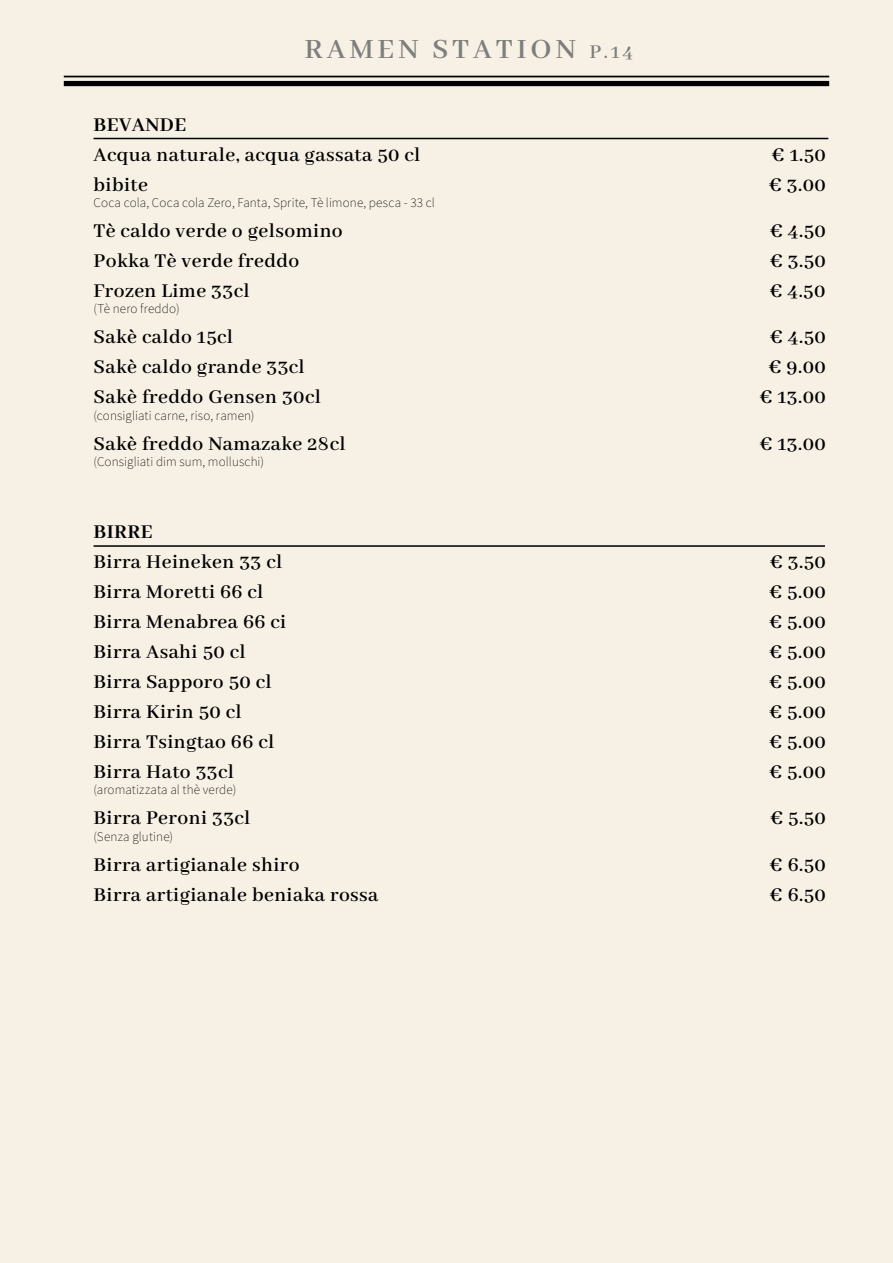
<style>
.page{position:relative;width:893px;height:1263px;background:#f7f1e5}
.page>*{position:absolute;margin:0;border:0;box-sizing:border-box;transform-origin:0 0}
.t1{font:600 30px "Abhaya Libre";letter-spacing:.13em;color:#7e7e7d}
.t2{font:600 21px "Abhaya Libre";letter-spacing:.02em;color:#000}
.t3{font:700 21px "Abhaya Libre";letter-spacing:.02em;color:#000}
.t4{font:100 12px "Noto Sans SC";letter-spacing:.01em;color:#000}
.s1{font-size:21px}
</style>
<div class="page">
<hr style="left:64px;top:76px;width:765px;height:1px;background:#000">
<div style="left:64px;top:81px;width:765px;height:5px;background:#000"></div>
<hr style="left:94px;top:138px;width:734px;height:1px;background:#000">
<hr style="left:94px;top:545px;width:731px;height:2px;background:#000">
<h1 class="t1" style="left:304px;top:32px;width:330px">RAMEN STATION <span class="s1">P.14</span></h1>
<p class="t3" style="left:94px;top:113px;width:94px">BEVANDE</p>
<p class="t2" style="left:94px;top:143px;width:328px">Acqua naturale, acqua gassata 50 cl</p>
<p class="t2" style="left:772px;top:143px;width:55px">€ 1.50</p>
<p class="t2" style="left:94px;top:173px;width:56px">bibite</p>
<p class="t2" style="left:769px;top:173px;width:58px">€ 3.00</p>
<p class="t4" style="left:94px;top:196px;width:343px">Coca cola, Coca cola Zero, Fanta, Sprite, Tè limone, pesca - 33 cl</p>
<p class="t2" style="left:94px;top:219px;width:251px">Tè caldo verde o gelsomino</p>
<p class="t2" style="left:770px;top:219px;width:57px">€ 4.50</p>
<p class="t2" style="left:94px;top:249px;width:207px">Pokka Tè verde freddo</p>
<p class="t2" style="left:770px;top:249px;width:57px">€ 3.50</p>
<p class="t2" style="left:94px;top:279px;width:158px">Frozen Lime 33cl</p>
<p class="t2" style="left:770px;top:279px;width:57px">€ 4.50</p>
<p class="t4" style="left:94px;top:302px;width:88px">(Tè nero freddo)</p>
<p class="t2" style="left:94px;top:325px;width:141px">Sakè caldo 15cl</p>
<p class="t2" style="left:770px;top:325px;width:57px">€ 4.50</p>
<p class="t2" style="left:94px;top:355px;width:213px">Sakè caldo grande 33cl</p>
<p class="t2" style="left:769px;top:355px;width:58px">€ 9.00</p>
<p class="t2" style="left:94px;top:385px;width:229px">Sakè freddo Gensen 30cl</p>
<p class="t2" style="left:760px;top:385px;width:68px">€ 13.00</p>
<p class="t4" style="left:94px;top:408px;width:162px">(consigliati carne, riso, ramen)</p>
<p class="t2" style="left:94px;top:432px;width:254px">Sakè freddo Namazake 28cl</p>
<p class="t2" style="left:760px;top:432px;width:68px">€ 13.00</p>
<p class="t4" style="left:94px;top:455px;width:172px">(Consigliati dim sum, molluschi)</p>
<p class="t3" style="left:94px;top:520px;width:61px">BIRRE</p>
<p class="t2" style="left:94px;top:550px;width:190px">Birra Heineken 33 cl</p>
<p class="t2" style="left:770px;top:550px;width:57px">€ 3.50</p>
<p class="t2" style="left:94px;top:580px;width:171px">Birra Moretti 66 cl</p>
<p class="t2" style="left:770px;top:580px;width:58px">€ 5.00</p>
<p class="t2" style="left:94px;top:610px;width:194px">Birra Menabrea 66 ci</p>
<p class="t2" style="left:770px;top:610px;width:58px">€ 5.00</p>
<p class="t2" style="left:94px;top:640px;width:154px">Birra Asahi 50 cl</p>
<p class="t2" style="left:770px;top:640px;width:58px">€ 5.00</p>
<p class="t2" style="left:94px;top:670px;width:180px">Birra Sapporo 50 cl</p>
<p class="t2" style="left:770px;top:670px;width:58px">€ 5.00</p>
<p class="t2" style="left:94px;top:700px;width:150px">Birra Kirin 50 cl</p>
<p class="t2" style="left:770px;top:700px;width:58px">€ 5.00</p>
<p class="t2" style="left:94px;top:730px;width:182px">Birra Tsingtao 66 cl</p>
<p class="t2" style="left:770px;top:730px;width:58px">€ 5.00</p>
<p class="t2" style="left:94px;top:760px;width:142px">Birra Hato 33cl</p>
<p class="t2" style="left:770px;top:760px;width:58px">€ 5.00</p>
<p class="t4" style="left:94px;top:783px;width:144px">(aromatizzata al thè verde)</p>
<p class="t2" style="left:94px;top:806px;width:158px">Birra Peroni 33cl</p>
<p class="t2" style="left:770px;top:806px;width:57px">€ 5.50</p>
<p class="t4" style="left:94px;top:829px;width:81px">(Senza glutine)</p>
<p class="t2" style="left:94px;top:853px;width:208px">Birra artigianale shiro</p>
<p class="t2" style="left:770px;top:853px;width:57px">€ 6.50</p>
<p class="t2" style="left:94px;top:883px;width:286px">Birra artigianale beniaka rossa</p>
<p class="t2" style="left:770px;top:883px;width:57px">€ 6.50</p>
</div>
